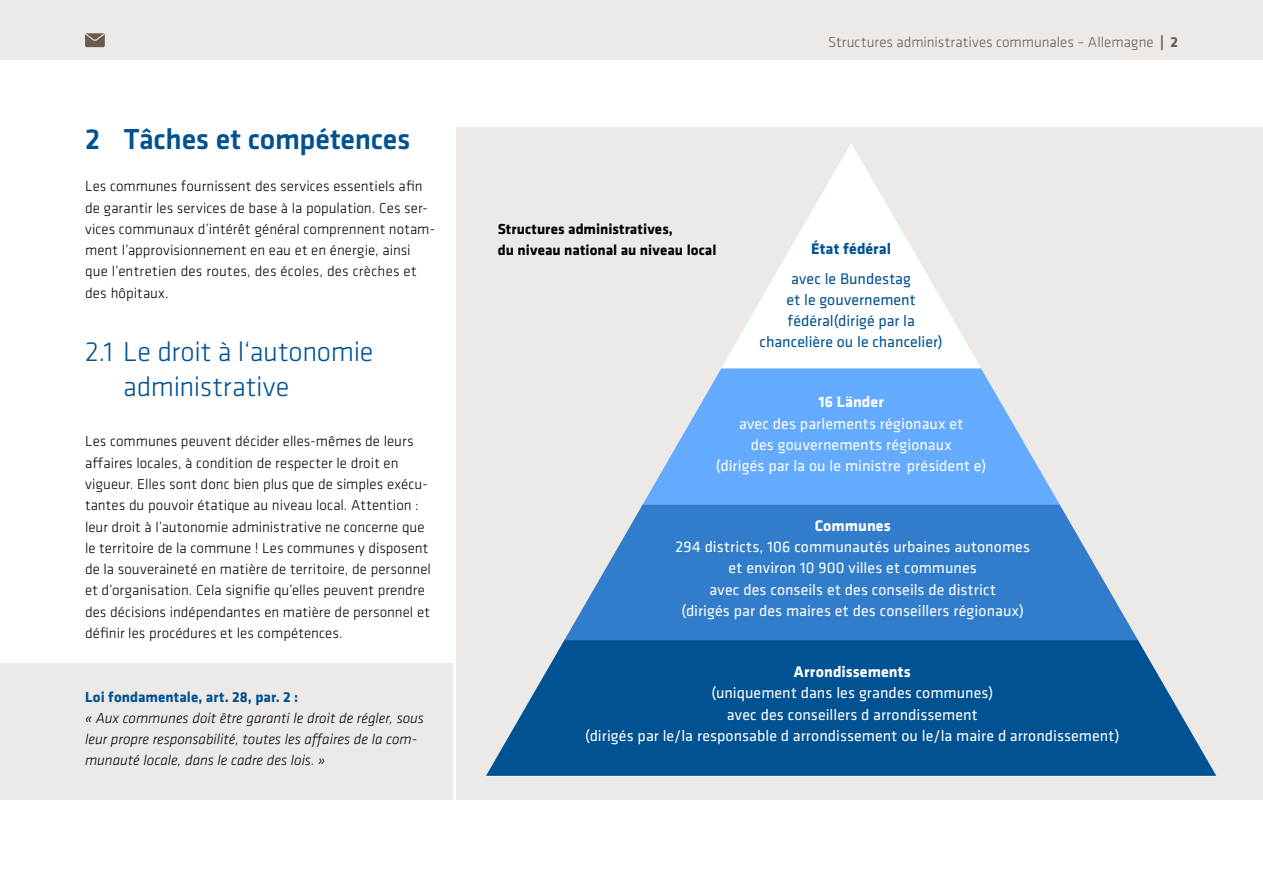
<style>
.page{position:relative;width:1263px;height:893px;background:#fff}
.page>*{position:absolute;margin:0;border:0;box-sizing:border-box;transform-origin:0 0}
.t1{font:500 30px "Klavika";letter-spacing:-.01em;color:#005293}
.t2{font:300 28.5px/34.5px "Klavika";letter-spacing:-.01em;color:#005293}
.t3{font:15.9px/21.3px "Klavika";letter-spacing:.005em;color:#fff;text-align:center}
.t4{font:15.9px/21px "Klavika";color:#005293;text-align:center}
.t5{font:700 15.9px "Klavika";letter-spacing:.005em;color:#fff}
.t6{font:700 15.9px "Klavika";letter-spacing:.005em;color:#005293}
.t7{font:300 15px/21.3px "Klavika";color:#000}
.t8{font:italic 300 15px/21.3px "Klavika";color:#000}
.t9{font:700 15px/21.3px "Klavika";color:#000}
.t10{font:300 15px "Klavika";color:#675c53}
.t11{font:700 15px "Klavika";letter-spacing:.005em;color:#005293}
.s1{font-weight:700}
</style>
<div class="page">
<div style="left:0;top:0;width:1263px;height:60px;background:#ece9e7"></div>
<div style="left:456px;top:128px;width:807px;height:672px;background:#ece9e7"></div>
<div style="left:0;top:663px;width:452px;height:137px;background:#ece9e7"></div>
<div style="left:85px;top:33px;width:20px;height:14px;background:#675c53;border-radius:2px"></div>
<svg style="left:85px;top:33px;width:20px;height:9px"></svg>
<svg style="left:486px;top:362px;width:731px;height:415px"></svg>
<svg style="left:486px;top:640px;width:730px;height:136px;background:#19629c"></svg>
<svg style="left:564px;top:504px;width:574px;height:136px;background:#4b8ccf"></svg>
<svg style="left:643px;top:368px;width:417px;height:136px;fill:#64aaff"></svg>
<svg style="left:725px;top:144px;width:252px;height:218px;fill:#fefdfd"></svg>
<h1 class="t1" style="left:85px;top:123px;width:327px">2 Tâches et compétences</h1>
<p class="t7" style="left:85px;top:176px;width:352px">Les communes fournissent des services essentiels afn de garantir les services de base à la population. Ces ser&shy;vices communaux d’intérêt général comprennent notam&shy;ment l’approvisionnement en eau et en énergie, ainsi que l’entretien des routes, des écoles, des crèches et des hôpitaux.</p>
<h2 class="t2" style="left:123px;top:335px;width:252px;text-indent:-38px">2.1 Le droit à l‘autonomie administrative</h2>
<p class="t7" style="left:85px;top:431px;width:347px">Les communes peuvent décider elles-mêmes de leurs afaires locales, à condition de respecter le droit en vigueur. Elles sont donc bien plus que de simples exécu&shy;tantes du pouvoir étatique au niveau local. Attention : leur droit à l’autonomie administrative ne concerne que le territoire de la commune ! Les communes y disposent de la souveraineté en matière de territoire, de personnel et d’organisation. Cela signife qu’elles peuvent prendre des décisions indépendantes en matière de personnel et défnir les procédures et les compétences.</p>
<p class="t11" style="left:85px;top:688px;width:215px">Loi fondamentale, art. 28, par. 2 :</p>
<p class="t8" style="left:85px;top:707px;width:340px">« Aux communes doit être garanti le droit de régler, sous leur propre responsabilité, toutes les afaires de la com&shy;munauté locale, dans le cadre des lois. »</p>
<p class="t10" style="left:828px;top:34px;width:351px">Structures administratives communales – Allemagne <span class="s1">| 2</span></p>
<p class="t9" style="left:498px;top:218px;width:220px">Structures administratives,<br>du niveau national au niveau local</p>
<p class="t6" style="left:811px;top:240px;width:81px">État fédéral</p>
<p class="t4" style="left:760px;top:269px;width:185px">avec le Bundestag<br>et le gouvernement fédéral(dirigé par la chancelière ou le chancelier)</p>
<p class="t5" style="left:818px;top:393px;width:67px">16 Länder</p>
<p class="t3" style="left:716px;top:413px;width:272px">avec des parlements régionaux et<br>des gouvernements régionaux<br>(dirigés par la ou le ministre président e)</p>
<p class="t5" style="left:815px;top:517px;width:77px">Communes</p>
<p class="t3" style="left:675px;top:536px;width:356px">294 districts, 106 communautés urbaines autonomes et environ 10 900 villes et communes<br>avec des conseils et des conseils de district<br>(dirigés par des maires et des conseillers régionaux)</p>
<p class="t5" style="left:794px;top:663px;width:119px">Arrondissements</p>
<p class="t3" style="left:585px;top:683px;width:536px">(uniquement dans les grandes communes)<br>avec des conseillers d arrondissement<br>(dirigés par le/la responsable d arrondissement ou le/la maire d arrondissement)</p>
</div>
